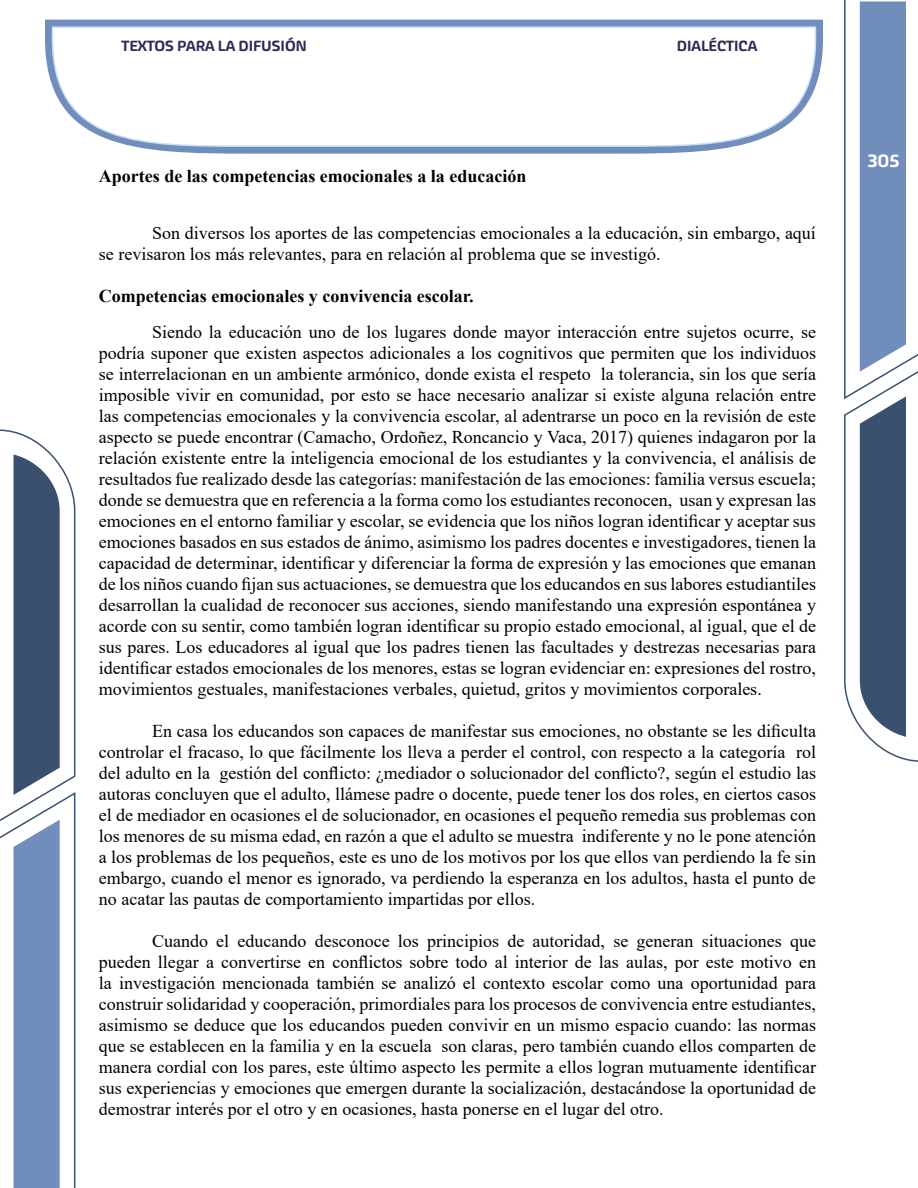
<style>
.page{position:relative;width:918px;height:1188px;background:#fff}
.page>*{position:absolute;margin:0;border:0;box-sizing:border-box;transform-origin:0 0}
.t1{font:18px/21px "Times New Roman";color:#000;text-align:justify}
.t2{font:700 18px "Times New Roman";color:#000}
.t3{font:500 18px "Akceler Aalt";color:#fff}
.t4{font:500 15px "Akceler Aalt";color:#2b2c55}
</style>
<div class="page">
<svg style="left:844px;top:0;width:74px;height:762px"></svg>
<svg style="left:0;top:429px;width:76px;height:759px"></svg>
<svg style="left:45px;top:20px;width:778px;height:134px;fill:#718dbc"></svg>
<svg style="left:51px;top:26px;width:766px;height:122px"></svg>
<p class="t4" style="left:122px;top:35px;width:187px">TEXTOS PARA LA DIFUSIÓN</p>
<p class="t4" style="left:677px;top:35px;width:82px">DIALÉCTICA</p>
<p class="t2" style="left:99px;top:163px;width:429px">Aportes de las competencias emocionales a la educación</p>
<p class="t1" style="left:99px;top:222px;width:719px;text-indent:53px">Son diversos los aportes de las competencias emocionales a la educación, sin embargo, aquí se revisaron los más relevantes, para en relación al problema que se investigó.</p>
<p class="t2" style="left:99px;top:283px;width:376px">Competencias emocionales y convivencia escolar.</p>
<p class="t1" style="left:99px;top:321px;width:719px;text-indent:53px">Siendo la educación uno de los lugares donde mayor interacción entre sujetos ocurre, se podría suponer que existen aspectos adicionales a los cognitivos que permiten que los individuos se interrelacionan en un ambiente armónico, donde exista el respeto la tolerancia, sin los que sería imposible vivir en comunidad, por esto se hace necesario analizar si existe alguna relación entre las competencias emocionales y la convivencia escolar, al adentrarse un poco en la revisión de este aspecto se puede encontrar (Camacho, Ordoñez, Roncancio y Vaca, 2017) quienes indagaron por la relación existente entre la inteligencia emocional de los estudiantes y la convivencia, el análisis de resultados fue realizado desde las categorías: manifestación de las emociones: familia versus escuela; donde se demuestra que en referencia a la forma como los estudiantes reconocen, usan y expresan las emociones en el entorno familiar y escolar, se evidencia que los niños logran identificar y aceptar sus emociones basados en sus estados de ánimo, asimismo los padres docentes e investigadores, tienen la capacidad de determinar, identificar y diferenciar la forma de expresión y las emociones que emanan de los niños cuando fijan sus actuaciones, se demuestra que los educandos en sus labores estudiantiles desarrollan la cualidad de reconocer sus acciones, siendo manifestando una expresión espontánea y acorde con su sentir, como también logran identificar su propio estado emocional, al igual, que el de sus pares. Los educadores al igual que los padres tienen las facultades y destrezas necesarias para identificar estados emocionales de los menores, estas se logran evidenciar en: expresiones del rostro, movimientos gestuales, manifestaciones verbales, quietud, gritos y movimientos corporales.</p>
<p class="t1" style="left:99px;top:720px;width:719px;text-indent:53px">En casa los educandos son capaces de manifestar sus emociones, no obstante se les dificulta controlar el fracaso, lo que fácilmente los lleva a perder el control, con respecto a la categoría rol del adulto en la gestión del conflicto: ¿mediador o solucionador del conflicto?, según el estudio las autoras concluyen que el adulto, llámese padre o docente, puede tener los dos roles, en ciertos casos el de mediador en ocasiones el de solucionador, en ocasiones el pequeño remedia sus problemas con los menores de su misma edad, en razón a que el adulto se muestra indiferente y no le pone atención a los problemas de los pequeños, este es uno de los motivos por los que ellos van perdiendo la fe sin embargo, cuando el menor es ignorado, va perdiendo la esperanza en los adultos, hasta el punto de no acatar las pautas de comportamiento impartidas por ellos.</p>
<p class="t1" style="left:99px;top:930px;width:719px;text-indent:53px">Cuando el educando desconoce los principios de autoridad, se generan situaciones que pueden llegar a convertirse en conflictos sobre todo al interior de las aulas, por este motivo en la investigación mencionada también se analizó el contexto escolar como una oportunidad para construir solidaridad y cooperación, primordiales para los procesos de convivencia entre estudiantes, asimismo se deduce que los educandos pueden convivir en un mismo espacio cuando: las normas que se establecen en la familia y en la escuela son claras, pero también cuando ellos comparten de manera cordial con los pares, este último aspecto les permite a ellos logran mutuamente identificar sus experiencias y emociones que emergen durante la socialización, destacándose la oportunidad de demostrar interés por el otro y en ocasiones, hasta ponerse en el lugar del otro.</p>
<p class="t3" style="left:868px;top:147px;width:33px">305</p>
</div>
